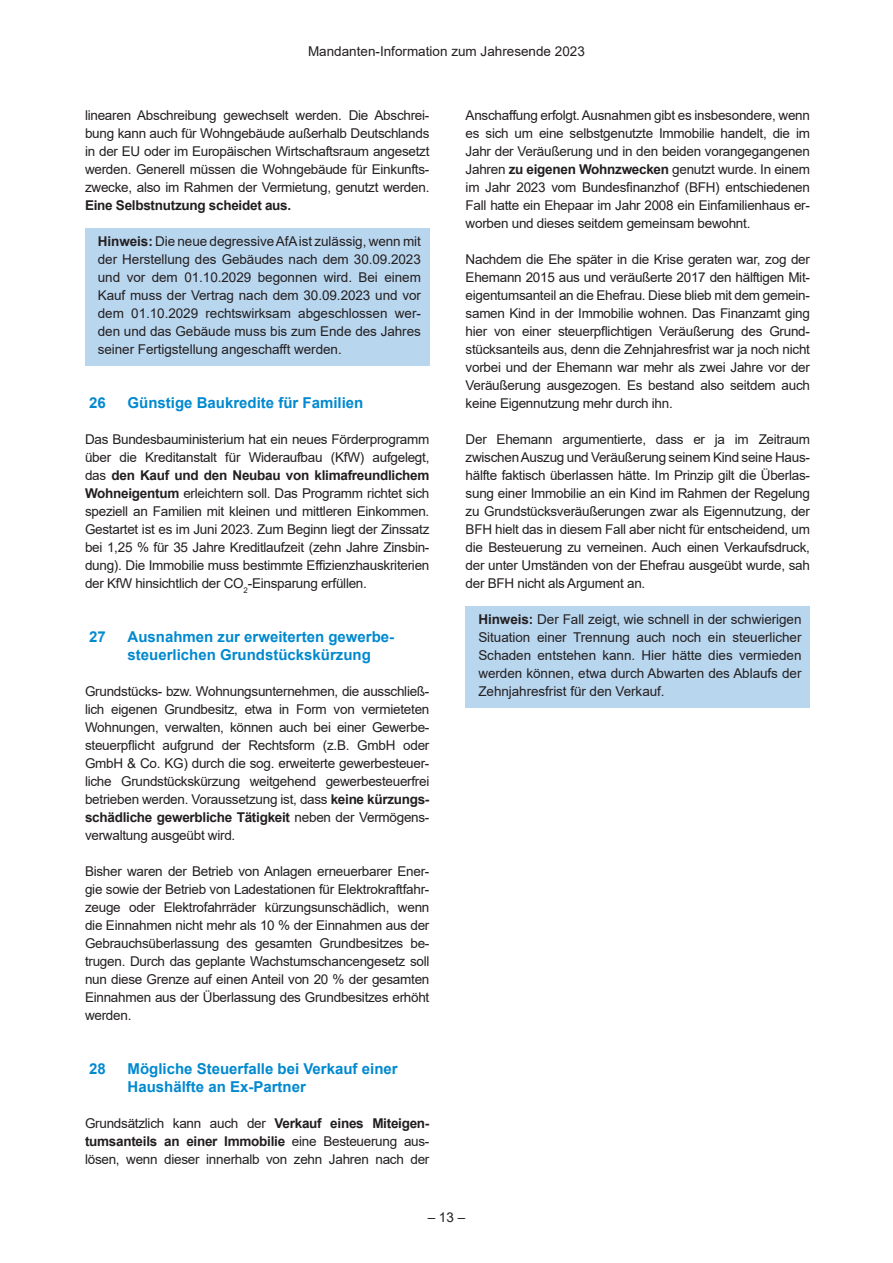
<style>
.page{position:relative;width:893px;height:1263px;background:#fff}
.page>*{position:absolute;margin:0;border:0;box-sizing:border-box;transform-origin:0 0}
.t1{font:700 15px/18px "Arial";color:#0089cf}
.t2{font:13.5px/18px "Arial";letter-spacing:-.02em;color:#231f20;text-align:justify}
.t3{font:13.5px "Arial";color:#231f20}
.t4{font:700 13.5px "Arial";letter-spacing:-.02em;color:#231f20}
.s1{font-weight:700}
</style>
<div class="page">
<div style="left:85px;top:228px;width:344px;height:137px;background:#b9d6ef"></div>
<div style="left:466px;top:606px;width:344px;height:101px;background:#b9d6ef"></div>
<p class="t3" style="left:308px;top:41px;width:278px">Mandanten-Information zum Jahresende 2023</p>
<p class="t2" style="left:85px;top:106px;width:346px">linearen Abschreibung gewechselt werden. Die Abschrei&shy;bung kann auch für Wohngebäude außerhalb Deutschlands in der EU oder im Europäischen Wirtschaftsraum angesetzt werden. Generell müssen die Wohngebäude für Einkunfts&shy;zwecke, also im Rahmen der Vermietung, genutzt werden.</p>
<p class="t4" style="left:85px;top:196px;width:208px">Eine Selbstnutzung scheidet aus.</p>
<p class="t2" style="left:98px;top:232px;width:325px"><span class="s1">Hinweis:</span> Die neue degressive AfA ist zulässig, wenn mit der Herstellung des Gebäudes nach dem 30.09.2023 und vor dem 01.10.2029 begonnen wird. Bei einem Kauf muss der Vertrag nach dem 30.09.2023 und vor dem 01.10.2029 rechtswirksam abgeschlossen wer&shy;den und das Gebäude muss bis zum Ende des Jahres seiner Fertigstellung angeschafft werden.</p>
<p class="t1" style="left:89px;top:394px;width:18px">26</p>
<p class="t1" style="left:128px;top:394px;width:237px">Günstige Baukredite für Familien</p>
<p class="t2" style="left:85px;top:430px;width:346px">Das Bundesbauministerium hat ein neues Förderprogramm über die Kreditanstalt für Wideraufbau (KfW) aufgelegt, das <span class="s1">den Kauf und den Neubau von klimafreundlichem Wohneigentum</span> erleichtern soll. Das Programm richtet sich speziell an Familien mit kleinen und mittleren Einkommen.<br>Gestartet ist es im Juni 2023. Zum Beginn liegt der Zinssatz bei 1,25 % für 35 Jahre Kreditlaufzeit (zehn Jahre Zinsbin&shy;dung). Die Immobilie muss bestimmte Effizienzhauskriterien der KfW hinsichtlich der CO<sub>2</sub>-Einsparung erfüllen.</p>
<p class="t1" style="left:89px;top:628px;width:18px">27</p>
<p class="t1" style="left:128px;top:628px;width:268px">Ausnahmen zur erweiterten gewerbe&shy;steuerlichen Grundstückskürzung</p>
<p class="t2" style="left:85px;top:682px;width:346px">Grundstücks- bzw. Wohnungsunternehmen, die ausschließ&shy;lich eigenen Grundbesitz, etwa in Form von vermieteten Wohnungen, verwalten, können auch bei einer Gewerbe&shy;steuerpflicht aufgrund der Rechtsform (z.B. GmbH oder GmbH &amp; Co. KG) durch die sog. erweiterte gewerbesteuer&shy;liche Grundstückskürzung weitgehend gewerbesteuerfrei betrieben werden. Voraussetzung ist, dass <span class="s1">keine kürzungs&shy;schädliche gewerbliche Tätigkeit</span> neben der Vermögens&shy;verwaltung ausgeübt wird.</p>
<p class="t2" style="left:85px;top:862px;width:346px">Bisher waren der Betrieb von Anlagen erneuerbarer Ener&shy;gie sowie der Betrieb von Ladestationen für Elektrokraftfahr&shy;zeuge oder Elektrofahrräder kürzungsunschädlich, wenn die Einnahmen nicht mehr als 10 % der Einnahmen aus der Gebrauchsüberlassung des gesamten Grundbesitzes be&shy;trugen. Durch das geplante Wachstumschancengesetz soll nun diese Grenze auf einen Anteil von 20 % der gesamten Einnahmen aus der Überlassung des Grundbesitzes erhöht werden.</p>
<p class="t1" style="left:89px;top:1060px;width:18px">28</p>
<p class="t1" style="left:128px;top:1060px;width:272px">Mögliche Steuerfalle bei Verkauf einer<br>Haushälfte an Ex-Partner</p>
<p class="t2" style="left:85px;top:1114px;width:346px">Grundsätzlich kann auch der <span class="s1">Verkauf eines Miteigen&shy;tumsanteils an einer Immobilie</span> eine Besteuerung aus&shy;lösen, wenn dieser innerhalb von zehn Jahren nach der</p>
<p class="t2" style="left:466px;top:106px;width:346px">Anschaffung erfolgt. Ausnahmen gibt es insbesondere, wenn es sich um eine selbstgenutzte Immobilie handelt, die im Jahr der Veräußerung und in den beiden vorangegangenen Jahren <span class="s1">zu eigenen Wohnzwecken</span> genutzt wurde. In einem im Jahr 2023 vom Bundesfinanzhof (BFH) entschiedenen Fall hatte ein Ehepaar im Jahr 2008 ein Einfamilienhaus er&shy;worben und dieses seitdem gemeinsam bewohnt.</p>
<p class="t2" style="left:466px;top:250px;width:346px">Nachdem die Ehe später in die Krise geraten war, zog der Ehemann 2015 aus und veräußerte 2017 den hälftigen Mit&shy;eigentumsanteil an die Ehefrau. Diese blieb mit dem gemein&shy;samen Kind in der Immobilie wohnen. Das Finanzamt ging hier von einer steuerpflichtigen Veräußerung des Grund&shy;stücksanteils aus, denn die Zehnjahresfrist war ja noch nicht vorbei und der Ehemann war mehr als zwei Jahre vor der Veräußerung ausgezogen. Es bestand also seitdem auch keine Eigennutzung mehr durch ihn.</p>
<p class="t2" style="left:466px;top:430px;width:346px">Der Ehemann argumentierte, dass er ja im Zeitraum zwischen Auszug und Veräußerung seinem Kind seine Haus&shy;hälfte faktisch überlassen hätte. Im Prinzip gilt die Überlas&shy;sung einer Immobilie an ein Kind im Rahmen der Regelung zu Grundstücksveräußerungen zwar als Eigennutzung, der BFH hielt das in diesem Fall aber nicht für entscheidend, um die Besteuerung zu verneinen. Auch einen Verkaufsdruck, der unter Umständen von der Ehefrau ausgeübt wurde, sah der BFH nicht als Argument an.</p>
<p class="t2" style="left:478px;top:610px;width:325px"><span class="s1">Hinweis:</span> Der Fall zeigt, wie schnell in der schwierigen Situation einer Trennung auch noch ein steuerlicher Schaden entstehen kann. Hier hätte dies vermieden werden können, etwa durch Abwarten des Ablaufs der Zehnjahresfrist für den Verkauf.</p>
<p class="t2" style="left:428px;top:1208px;width:39px">– 13 –</p>
</div>
